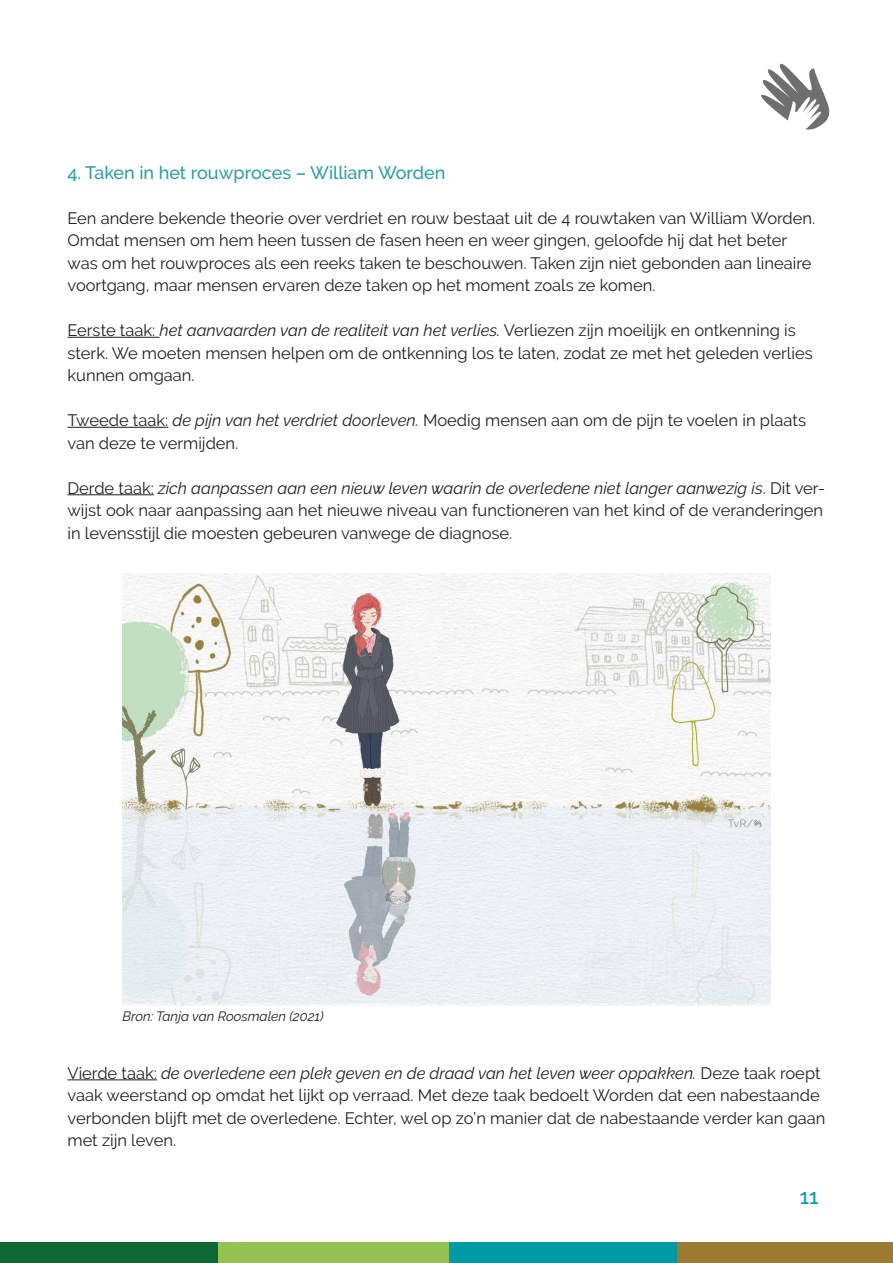
<style>
.page{position:relative;width:893px;height:1263px;background:#fff}
.page>*{position:absolute;margin:0;border:0;box-sizing:border-box;transform-origin:0 0}
.t1{font:500 21px "Raleway";color:#009aa4}
.t2{font:500 18px "Raleway";color:#299da5}
.t3{font:16.5px/22.5px "Raleway";color:#221f1d}
.t4{font:italic 13.5px "Raleway";color:#221f1d}
.s1{font-style:italic}
</style>
<div class="page">
<div style="left:677px;top:1242px;width:216px;height:21px;background:#9b7b32"></div>
<div style="left:449px;top:1242px;width:228px;height:21px;background:#009aa4"></div>
<div style="left:218px;top:1242px;width:231px;height:21px;background:#94c353"></div>
<div style="left:0;top:1242px;width:218px;height:21px;background:#0e6836"></div>
<svg style="left:761px;top:64px;width:69px;height:66px"></svg>
<hr style="left:68px;top:337px;width:91px;height:1px;background:#221f1d">
<hr style="left:68px;top:427px;width:100px;height:1px;background:#221f1d">
<hr style="left:68px;top:494px;width:86px;height:1px;background:#221f1d">
<hr style="left:68px;top:1079px;width:89px;height:1px;background:#221f1d">
<img style="left:122px;top:573px;width:648px;height:432px">
<p class="t2" style="left:68px;top:162px;width:380px">4. Taken in het rouwproces – William Worden</p>
<p class="t3" style="left:68px;top:206px;width:749px">Een andere bekende theorie over verdriet en rouw bestaat uit de 4 rouwtaken van William Worden.<br>Omdat mensen om hem heen tussen de fasen heen en weer gingen, geloofde hij dat het beter was om het rouwproces als een reeks taken te beschouwen. Taken zijn niet gebonden aan lineaire voortgang, maar mensen ervaren deze taken op het moment zoals ze komen.</p>
<p class="t3" style="left:68px;top:319px;width:747px">Eerste taak: <span class="s1">het aanvaarden van de realiteit van het verlies.</span> Verliezen zijn moeilijk en ontkenning is sterk. We moeten mensen helpen om de ontkenning los te laten, zodat ze met het geleden verlies kunnen omgaan.</p>
<p class="t3" style="left:68px;top:409px;width:740px">Tweede taak: <span class="s1">de pijn van het verdriet doorleven.</span> Moedig mensen aan om de pijn te voelen in plaats van deze te vermijden.</p>
<p class="t3" style="left:68px;top:476px;width:759px;text-align:justify">Derde taak: <span class="s1">zich aanpassen aan een nieuw leven waarin de overledene niet langer aanwezig is</span>. Dit ver&shy;wijst ook naar aanpassing aan het nieuwe niveau van functioneren van het kind of de veranderingen in levensstijl die moesten gebeuren vanwege de diagnose.</p>
<p class="t4" style="left:122px;top:1008px;width:203px">Bron: Tanja van Roosmalen (2021)</p>
<p class="t3" style="left:68px;top:1061px;width:759px">Vierde taak: <span class="s1">de overledene een plek geven en de draad van het leven weer oppakken.</span> Deze taak roept vaak weerstand op omdat het lijkt op verraad. Met deze taak bedoelt Worden dat een nabestaande verbonden blijft met de overledene. Echter, wel op zo’n manier dat de nabestaande verder kan gaan met zijn leven.</p>
<p class="t1" style="left:800px;top:1184px;width:20px">11</p>
</div>
